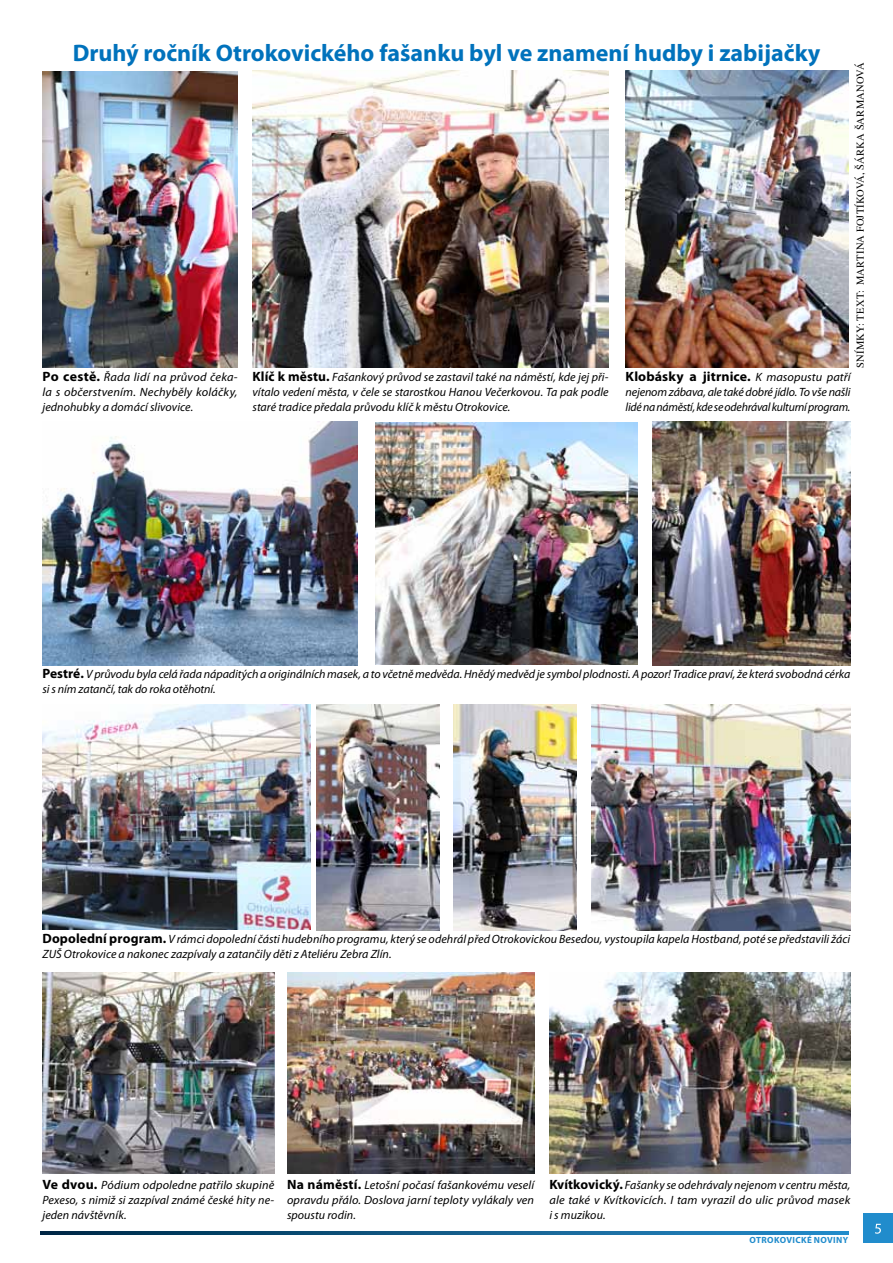
<style>
.page{position:relative;width:893px;height:1263px;background:#fff}
.page>*{position:absolute;margin:0;border:0;box-sizing:border-box;transform-origin:0 0}
.t1{font:700 24px "Myriad Pro";color:#0072bc}
.t2{font:700 13.5px "Myriad Pro";letter-spacing:.005em;color:#000}
.t3{font:italic 12px/15px "Myriad Pro";letter-spacing:.005em;color:#000;text-align:justify}
.t4{font:italic 12px/15px "Myriad Pro";letter-spacing:-.02em;color:#000}
.t5{font:10.5px "Toronto CE";letter-spacing:.03em;color:#000}
.t6{font:700 9px "Myriad Pro";letter-spacing:.04em;color:#218ccc}
.s1{font-weight:700;font-style:normal;font-size:13.5px}
.s2{font-weight:400;font-style:italic;font-size:12px}
</style>
<div class="page">
<div style="left:863px;top:1213px;width:30px;height:29px;background:#218ccc"></div>
<svg style="left:875px;top:1224px;width:6px;height:10px"></svg>
<svg style="left:40px;top:1232px;width:808px;height:2px;background:#115a88"></svg>
<img style="left:43px;top:71px;width:195px;height:297px">
<img style="left:287px;top:973px;width:247px;height:201px">
<img style="left:626px;top:70px;width:223px;height:298px">
<img style="left:375px;top:422px;width:263px;height:242px">
<img style="left:252px;top:70px;width:357px;height:298px">
<img style="left:652px;top:421px;width:198px;height:244px">
<img style="left:43px;top:421px;width:314px;height:244px">
<img style="left:43px;top:705px;width:267px;height:224px">
<img style="left:317px;top:705px;width:122px;height:225px">
<img style="left:454px;top:705px;width:122px;height:225px">
<img style="left:591px;top:705px;width:259px;height:225px">
<img style="left:43px;top:973px;width:231px;height:201px">
<img style="left:549px;top:973px;width:301px;height:201px">
<h1 class="t1" style="left:73px;top:37px;width:749px">Druhý ročník Otrokovického fašanku byl ve znamení hudby i zabijačky</h1>
<p class="t5" style="left:854px;top:368px;width:307px;rotate:-90deg">Snímky: text: martina fojtíková, šárka šarmanová</p>
<p class="t3" style="left:43px;top:369px;width:197px"><span class="s1">Po cestě.</span> Řada lidí na průvod čeka&shy;la s občerstvením. Nechyběly koláčky, jednohubky a domácí slivovice.</p>
<p class="t2" style="left:626px;top:368px;width:226px">Klobásky a jitrnice. <span class="s2">K masopustu patří</span></p>
<p class="t3" style="left:252px;top:369px;width:358px"><span class="s1">Klíč k městu.</span> Fašankový průvod se zastavil také na náměstí, kde jej při&shy;vítalo vedení města, v čele se starostkou Hanou Večerkovou. Ta pak podle staré tradice předala průvodu klíč k městu Otrokovice.</p>
<p class="t4" style="left:626px;top:384px;width:226px">nejenom zábava, ale také dobré jídlo. To vše našli lidé na náměstí, kde se odehrával kulturní program.</p>
<p class="t3" style="left:43px;top:666px;width:809px"><span class="s1">Pestré.</span> V průvodu byla celá řada nápaditých a originálních masek, a to včetně medvěda. Hnědý medvěd je symbol plodnosti. A pozor! Tradice praví, že která svobodná cérka si s ním zatančí, tak do roka otěhotní.</p>
<p class="t3" style="left:43px;top:931px;width:809px"><span class="s1">Dopolední program.</span> V rámci dopolední části hudebního programu, který se odehrál před Otrokovickou Besedou, vystoupila kapela Hostband, poté se představili žáci<br>ZUŠ Otrokovice a nakonec zazpívaly a zatančily děti z Ateliéru Zebra Zlín.</p>
<p class="t3" style="left:43px;top:1177px;width:233px"><span class="s1">Ve dvou.</span> Pódium odpoledne patřilo skupině Pexeso, s nimiž si zazpíval známé české hity ne&shy;jeden návštěvník.</p>
<p class="t3" style="left:287px;top:1177px;width:249px"><span class="s1">Na náměstí.</span> Letošní počasí fašankovému veselí opravdu přálo. Doslova jarní teploty vylákaly ven spoustu rodin.</p>
<p class="t3" style="left:549px;top:1177px;width:303px"><span class="s1">Kvítkovický.</span> Fašanky se odehrávaly nejenom v centru města, ale také v Kvítkovicích. I tam vyrazil do ulic průvod masek i s muzikou.</p>
<p class="t6" style="left:749px;top:1234px;width:100px">Otrokovické noviny</p>
</div>
